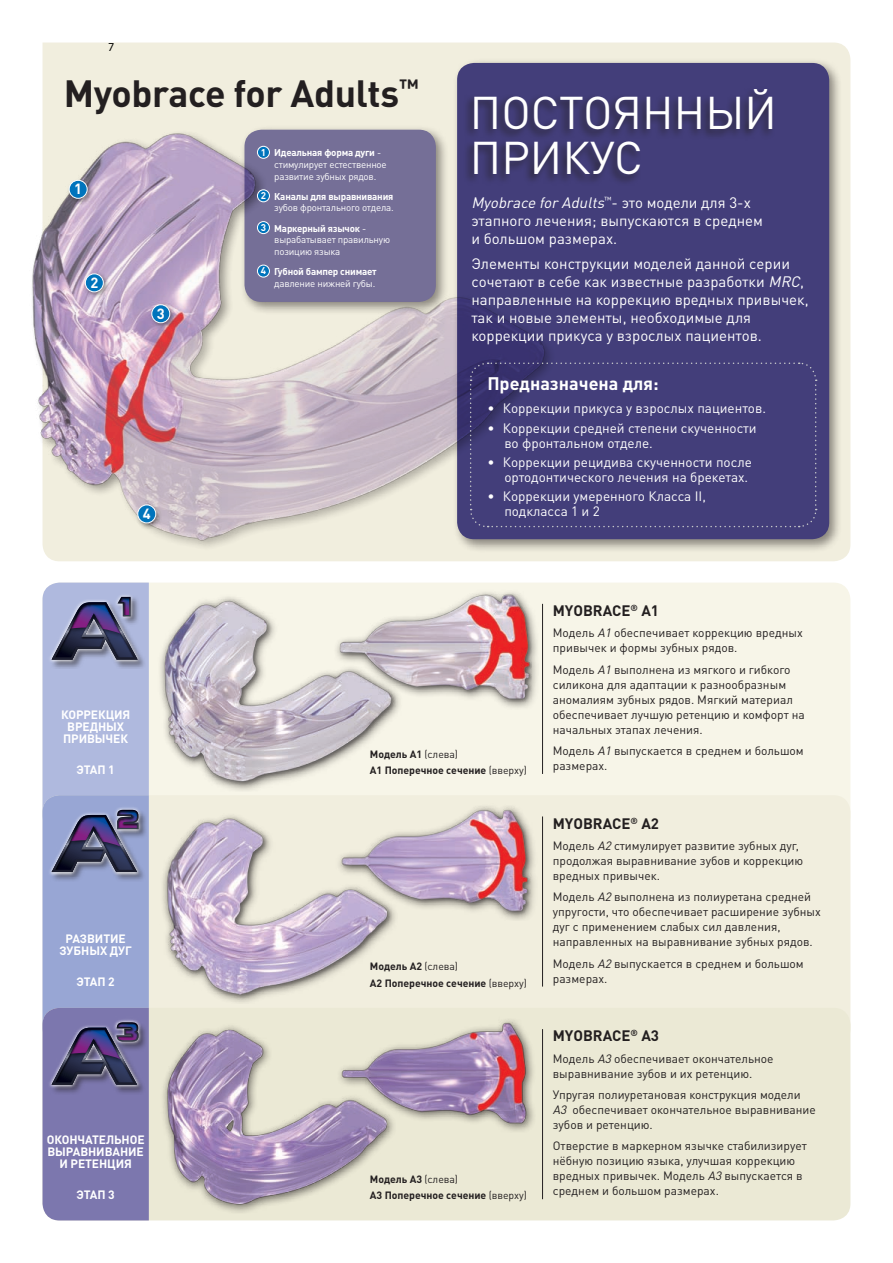
<style>
.page{position:relative;width:893px;height:1263px;background:#fff}
.page>*{position:absolute;margin:0;border:0;box-sizing:border-box;transform-origin:0 0}
.t1{font:45.3px/45.3px "DIN Cyr";color:#fff}
.t2{font:700 37.5px "DIN Cyr";letter-spacing:-.01em;color:#231f20}
.t3{font:700 18px "DIN Cyr";color:#fff}
.t4{font:15px/18px "DIN Cyr";color:#fff}
.t5{font:700 15px "DIN Cyr";color:#231f20}
.t6{font:700 14.7px "DIN Cyr";color:#fff}
.t7{font:13.5px/15px "DIN Cyr";color:#fff}
.t8{font:12px/15px "DIN Cyr";color:#231f20}
.t9{font:700 12px/12px "DIN Cyr";letter-spacing:-.005em;color:#fff;text-align:center}
.t10{font:12px "Myriad Pro";color:#000}
.t11{font:700 10.5px/16.2px "DIN Cyr";letter-spacing:-.005em;color:#231f20}
.t12{font:9.75px/11.7px "DIN Cyr";letter-spacing:-.02em;color:#fff}
.t13{font:700 9.75px "DIN Cyr";letter-spacing:-.02em;color:#fff}
.s1{font-weight:700}
.s2{font-style:italic}
.s3{font-weight:400}
</style>
<div class="page">
<div style="left:42px;top:43px;width:808px;height:518px;background:#f1eede"></div>
<img style="left:32px;top:116px;width:539px;height:446px">
<div style="left:452px;top:58px;width:390px;height:494px;background:#231f20;opacity:.5"></div>
<div style="left:457px;top:63px;width:372px;height:476px;background:#433e7a;border-radius:17px"></div>
<svg style="left:469px;top:362px;width:348px;height:166px"></svg>
<div style="left:239px;top:124px;width:210px;height:191px;background:#231f20;opacity:.5"></div>
<div style="left:244px;top:130px;width:192px;height:172px;background:#756f97;border-radius:17px"></div>
<div style="left:257px;top:146px;width:12px;height:12px;background:#0074bc;border-radius:50%"></div>
<div style="left:257px;top:146px;width:13px;height:12px;border:1px solid #fff;border-radius:50%"></div>
<div style="left:257px;top:190px;width:12px;height:12px;background:#0074bc;border-radius:50%"></div>
<div style="left:257px;top:190px;width:13px;height:12px;border:1px solid #fff;border-radius:50%"></div>
<div style="left:257px;top:222px;width:12px;height:12px;background:#0074bc;border-radius:50%"></div>
<div style="left:257px;top:221px;width:13px;height:13px;border:1px solid #fff;border-radius:50%"></div>
<div style="left:257px;top:265px;width:12px;height:12px;background:#0074bc;border-radius:50%"></div>
<div style="left:257px;top:265px;width:13px;height:12px;border:1px solid #fff;border-radius:50%"></div>
<div style="left:43px;top:583px;width:807px;height:250px;background:#f7f5e8;border-radius:17px"></div>
<div style="left:332px;top:587px;width:207px;height:122px;background:#231f20;opacity:.75"></div>
<img style="left:409px;top:587px;width:122px;height:120px">
<hr style="left:542px;top:604px;width:1px;height:170px;background:#231f20">
<div style="left:43px;top:795px;width:807px;height:250px;background:#f1eede;border-radius:17px"></div>
<div style="left:334px;top:802px;width:203px;height:119px;background:#231f20;opacity:.75"></div>
<img style="left:409px;top:802px;width:122px;height:117px">
<hr style="left:542px;top:816px;width:1px;height:170px;background:#231f20">
<div style="left:43px;top:1008px;width:807px;height:212px;background:#ebe9d5;border-radius:17px"></div>
<div style="left:336px;top:1016px;width:200px;height:117px;background:#231f20;opacity:.75"></div>
<img style="left:409px;top:1016px;width:122px;height:116px">
<hr style="left:542px;top:1029px;width:1px;height:170px;background:#231f20">
<img style="left:160px;top:587px;width:249px;height:204px">
<img style="left:163px;top:802px;width:246px;height:200px">
<img style="left:163px;top:1016px;width:246px;height:197px">
<svg style="left:43px;top:583px;width:106px;height:637px;background:#898db9"></svg>
<div style="left:463px;top:86px;width:312px;height:100px;background:#231f20;opacity:.75"></div>
<div style="left:66px;top:178px;width:27px;height:27px;background:#231f20;opacity:.5"></div>
<div style="left:69px;top:180px;width:18px;height:18px;background:#0074bc;border-radius:50%"></div>
<div style="left:69px;top:180px;width:18px;height:19px;border:1px solid #fff;border-radius:50%"></div>
<div style="left:82px;top:271px;width:27px;height:28px;background:#231f20;opacity:.5"></div>
<div style="left:85px;top:274px;width:18px;height:18px;background:#0074bc;border-radius:50%"></div>
<div style="left:85px;top:274px;width:19px;height:18px;border:1px solid #fff;border-radius:50%"></div>
<div style="left:149px;top:302px;width:27px;height:28px;background:#231f20;opacity:.5"></div>
<div style="left:152px;top:305px;width:18px;height:18px;background:#0074bc;border-radius:50%"></div>
<div style="left:151px;top:304px;width:19px;height:19px;border:1px solid #fff;border-radius:50%"></div>
<div style="left:135px;top:502px;width:27px;height:28px;background:#231f20;opacity:.5"></div>
<div style="left:138px;top:505px;width:18px;height:18px;background:#0074bc;border-radius:50%"></div>
<div style="left:137px;top:505px;width:19px;height:18px;border:1px solid #fff;border-radius:50%"></div>
<p class="t10" style="left:108px;top:40px;width:8px">7</p>
<h2 class="t2" style="left:64px;top:68px;width:357px">Myobrace for Adults<sup>™</sup></h2>
<p class="t12" style="left:274px;top:146px;width:114px;text-indent:-13px"><span class="s1">1 Идеальная форма дуги</span> - стимулирует естественное развитие зубных рядов.</p>
<p class="t13" style="left:261px;top:190px;width:134px">2 Каналы для выравнивания</p>
<p class="t12" style="left:261px;top:197px;width:134px;line-height:20.1px;text-indent:13px">зубов фронтального отдела.<br><span class="s1">3 Маркерный язычок</span> -</p>
<p class="t12" style="left:274px;top:233px;width:117px">вырабатывает правильную позицию языка</p>
<p class="t13" style="left:261px;top:265px;width:117px">4 Губной бампер снимает</p>
<p class="t12" style="left:274px;top:277px;width:103px">давление нижней губы.</p>
<p class="t6" style="left:74px;top:179px;width:9px">1</p>
<p class="t6" style="left:90px;top:273px;width:9px">2</p>
<p class="t6" style="left:157px;top:303px;width:9px">3</p>
<p class="t6" style="left:143px;top:504px;width:9px">4</p>
<h1 class="t1" style="left:470px;top:88px;width:309px">ПОСТОЯННЫЙ<br>ПРИКУС</h1>
<p class="t4" style="left:471px;top:193px;width:293px"><span class="s2">Myobrace forAdults</span><sup>™</sup> - это м од ел и дл я 3 - х этапного лечения; выпускаются в среднем и большом размерах.</p>
<p class="t4" style="left:471px;top:254px;width:339px">Элементы конструкции моделей данной серии сочетают в себе как известные разработки <span class="s2">MRС</span>, направленные на коррекцию вредных привычек, так и новые элементы, необходимые для коррекции прикуса у взрослых пациентов.</p>
<h3 class="t3" style="left:487px;top:371px;width:173px">Предназначена для:</h3>
<p class="t7" style="left:487px;top:400px;width:280px">• Коррекции прикуса у взрослых пациентов.</p>
<p class="t7" style="left:504px;top:420px;width:254px;text-indent:-17px">• Коррекции средней степени скученности во фронтальном отделе.</p>
<p class="t7" style="left:487px;top:454px;width:266px;text-align:right">• Коррекции рецидива скученности после ортодонтического лечения на брекетах.</p>
<p class="t7" style="left:504px;top:488px;width:203px;text-indent:-17px">• Коррекции умеренного Класса II, подкласса 1 и 2</p>
<p class="t9" style="left:61px;top:708px;width:71px">КОРРЕКЦИЯ<br>ВРЕДНЫХ<br>ПРИВЫЧЕК</p>
<p class="t9" style="left:77px;top:763px;width:40px">ЭТАП 1</p>
<p class="t9" style="left:59px;top:932px;width:74px">РАЗВИТИЕ<br>ЗУБНЫХ ДУГ</p>
<p class="t9" style="left:77px;top:975px;width:40px">ЭТАП 2</p>
<p class="t9" style="left:47px;top:1133px;width:99px">ОКОНЧАТЕЛЬНОЕ<br>ВЫРАВНИВАНИЕ<br>И РЕТЕНЦИЯ</p>
<p class="t9" style="left:77px;top:1188px;width:40px">ЭТАП 3</p>
<p class="t11" style="left:370px;top:745px;width:159px">Модель A1 <span class="s3">(слева)<br></span>A1 Поперечное сечение <span class="s3">(вверху)</span></p>
<p class="t11" style="left:370px;top:958px;width:159px">Модель A2 <span class="s3">(слева)<br></span>A2 Поперечное сечение <span class="s3">(вверху)</span></p>
<p class="t11" style="left:370px;top:1170px;width:159px">Модель A3 <span class="s3">(слева)<br></span>A3 Поперечное сечение <span class="s3">(вверху)</span></p>
<p class="t5" style="left:553px;top:600px;width:108px">MYOBRACE<sup>®</sup> A1</p>
<p class="t8" style="left:553px;top:625px;width:252px">Модель <span class="s2">A1</span> обеспечивает коррекцию вредных привычек и формы зубных рядов.</p>
<p class="t8" style="left:553px;top:661px;width:254px">Модель <span class="s2">A1</span> выполнена из мягкого и гибкого силикона для адаптации к разнообразным аномалиям зубных рядов. Мягкий материал обеспечивает лучшую ретенцию и комфорт на начальных этапах лечения.</p>
<p class="t8" style="left:553px;top:743px;width:253px">Модель <span class="s2">A1</span> выпускается в среднем и большом размерах.</p>
<p class="t5" style="left:553px;top:813px;width:108px">MYOBRACE<sup>®</sup> A2</p>
<p class="t8" style="left:553px;top:838px;width:252px">Модель <span class="s2">A2</span> стимулирует развитие зубных дуг, продолжая выравнивание зубов и коррекцию вредных привычек.</p>
<p class="t8" style="left:553px;top:889px;width:270px">Модель <span class="s2">A2</span> выполнена из полиуретана средней упругости, что обеспечивает расширение зубных дуг с применением слабых сил давления, направленных на выравнивание зубных рядов.</p>
<p class="t8" style="left:553px;top:955px;width:253px">Модель <span class="s2">A2</span> выпускается в среднем и большом размерах.</p>
<p class="t5" style="left:553px;top:1026px;width:108px">MYOBRACE<sup>®</sup> A3</p>
<p class="t8" style="left:553px;top:1050px;width:222px">Модель <span class="s2">A3</span> обеспечивает окончательное выравнивание зубов и их ретенцию.</p>
<p class="t8" style="left:553px;top:1087px;width:265px">Упругая полиуретановая конструкция модели<br><span class="s2">A3</span> обеспечивает окончательное выравнивание зубов и ретенцию.</p>
<p class="t8" style="left:553px;top:1138px;width:256px">Отверстие в маркерном язычке стабилизирует нёбную позицию языка, улучшая коррекцию вредных привычек. Модель <span class="s2">A3</span> выпускается в среднем и большом размерах.</p>
</div>
